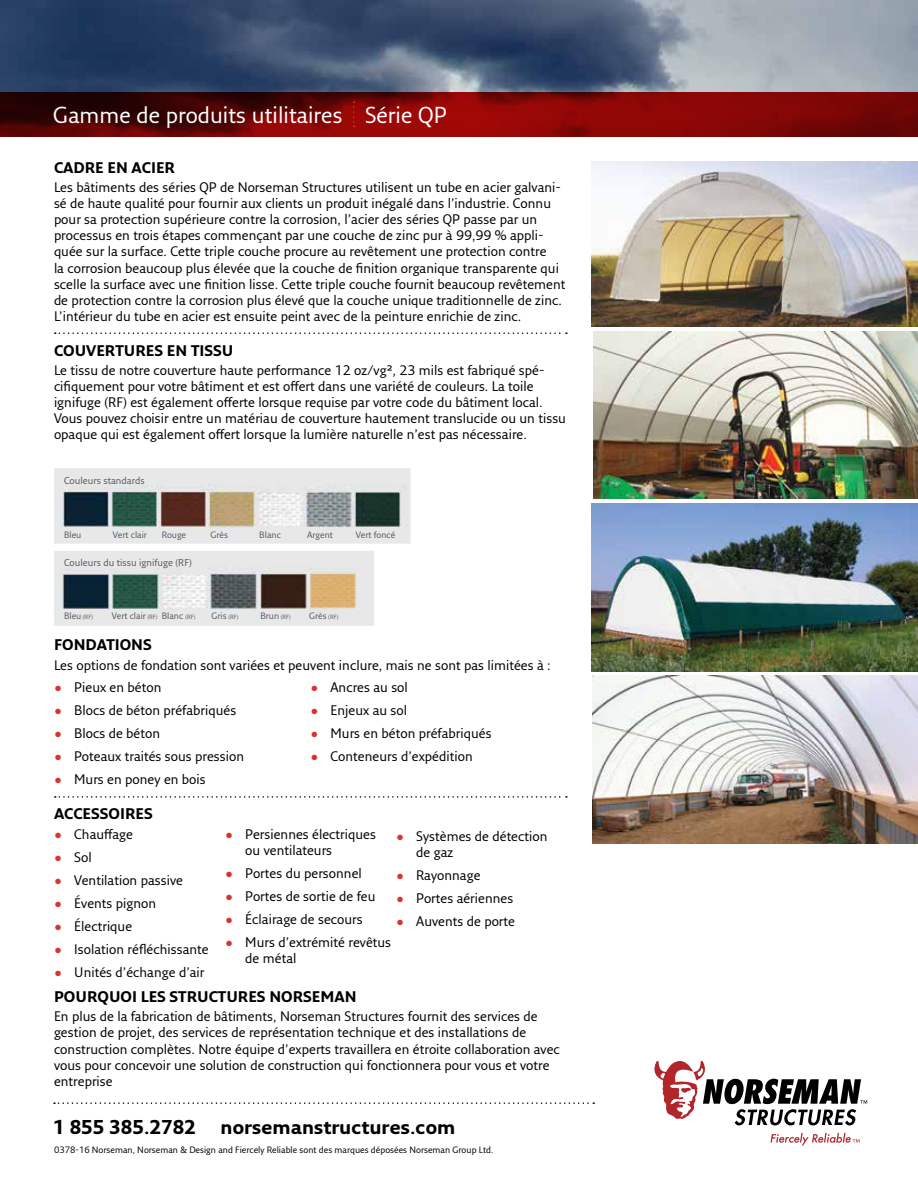
<style>
.page{position:relative;width:918px;height:1188px;background:#fff}
.page>*{position:absolute;margin:0;border:0;box-sizing:border-box;transform-origin:0 0}
.t1{font:22.5px "Fresco Sans Pro";color:#fff}
.t2{font:700 19.5px "Fresco Sans Pro";color:#000}
.t3{font:700 15px "Fresco Sans Pro";color:#000}
.t4{font:13.5px/16.2px "Fresco Sans Pro";color:#000}
.t5{font:9.75px "Fresco Sans Pro";color:#58595b}
.t6{font:9px "Fresco Sans Pro";color:#58595b}
.t7{font:9px "Fresco Sans Pro";color:#000}
.s1{font-size:6px}
.s2{color:#da322d}
</style>
<div class="page">
<img style="left:0;top:0;width:918px;height:92px">
<svg style="left:0;top:92px;width:918px;height:44px;background:#6f0505"></svg>
<svg style="left:54px;top:1102px;width:540px;height:2px"></svg>
<svg style="left:770px;top:1133px;width:90px;height:12px"></svg>
<svg style="left:654px;top:1061px;width:213px;height:64px"></svg>
<svg style="left:353px;top:101px;width:2px;height:26px"></svg>
<img style="left:54px;top:468px;width:357px;height:76px">
<img style="left:54px;top:551px;width:320px;height:75px">
<svg style="left:55px;top:332px;width:512px;height:2px"></svg>
<svg style="left:55px;top:796px;width:512px;height:2px"></svg>
<img style="left:591px;top:161px;width:327px;height:166px">
<img style="left:594px;top:332px;width:324px;height:166px">
<img style="left:592px;top:503px;width:326px;height:168px">
<img style="left:592px;top:676px;width:326px;height:168px">
<h1 class="t1" style="left:53px;top:101px;width:395px">Gamme de produits utilitaires Série QP</h1>
<p class="t3" style="left:54px;top:158px;width:123px">CADRE EN ACIER</p>
<p class="t4" style="left:54px;top:178px;width:513px">Les bâtiments des séries QP de Norseman Structures utilisent un tube en acier galvani&shy;sé de haute qualité pour fournir aux clients un produit inégalé dans l’industrie. Connu pour sa protection supérieure contre la corrosion, l’acier des séries QP passe par un processus en trois étapes commençant par une couche de zinc pur à 99,99 % appli&shy;quée sur la surface. Cette triple couche procure au revêtement une protection contre<br>la corrosion beaucoup plus élevée que la couche de finition organique transparente qui scelle la surface avec une finition lisse. Cette triple couche fournit beaucoup revêtement de protection contre la corrosion plus élevé que la couche unique traditionnelle de zinc.<br>L’intérieur du tube en acier est ensuite peint avec de la peinture enrichie de zinc.</p>
<p class="t3" style="left:54px;top:341px;width:181px">COUVERTURES EN TISSU</p>
<p class="t4" style="left:54px;top:361px;width:514px">Le tissu de notre couverture haute performance 12 oz/vg2, 23 mils est fabriqué spé&shy;cifiquement pour votre bâtiment et est offert dans une variété de couleurs. La toile ignifuge (RF) est également offerte lorsque requise par votre code du bâtiment local.<br>Vous pouvez choisir entre un matériau de couverture hautement translucide ou un tissu opaque qui est également offert lorsque la lumière naturelle n’est pas nécessaire.</p>
<p class="t5" style="left:64px;top:475px;width:82px">Couleurs standards</p>
<p class="t6" style="left:64px;top:529px;width:19px">Bleu</p>
<p class="t6" style="left:113px;top:529px;width:36px">Vert clair</p>
<p class="t6" style="left:162px;top:529px;width:26px">Rouge</p>
<p class="t6" style="left:210px;top:529px;width:19px">Grès</p>
<p class="t6" style="left:259px;top:529px;width:23px">Blanc</p>
<p class="t6" style="left:307px;top:529px;width:27px">Argent</p>
<p class="t6" style="left:356px;top:529px;width:41px">Vert foncé</p>
<p class="t5" style="left:64px;top:557px;width:129px">Couleurs du tissu ignifuge (RF)</p>
<p class="t6" style="left:64px;top:611px;width:31px">Bleu <span class="s1">(RF)</span></p>
<p class="t6" style="left:112px;top:611px;width:85px">Vert clair <span class="s1">(RF)</span> Blanc <span class="s1">(RF)</span></p>
<p class="t6" style="left:212px;top:611px;width:28px">Gris <span class="s1">(RF)</span></p>
<p class="t6" style="left:260px;top:611px;width:32px">Brun <span class="s1">(RF)</span></p>
<p class="t6" style="left:309px;top:611px;width:31px">Grès <span class="s1">(RF)</span></p>
<p class="t3" style="left:54px;top:635px;width:99px">FONDATIONS</p>
<p class="t4" style="left:54px;top:657px;width:498px">Les options de fondation sont variées et peuvent inclure, mais ne sont pas limitées à :</p>
<p class="t4" style="left:54px;top:679px;width:109px"><span class="s2">•</span> Pieux en béton</p>
<p class="t4" style="left:54px;top:702px;width:184px"><span class="s2">•</span> Blocs de béton préfabriqués</p>
<p class="t4" style="left:54px;top:725px;width:108px"><span class="s2">•</span> Blocs de béton</p>
<p class="t4" style="left:54px;top:748px;width:192px"><span class="s2">•</span> Poteaux traités sous pression</p>
<p class="t4" style="left:54px;top:771px;width:153px"><span class="s2">•</span> Murs en poney en bois</p>
<p class="t3" style="left:54px;top:804px;width:100px">ACCESSOIRES</p>
<p class="t4" style="left:310px;top:679px;width:99px"><span class="s2">•</span> Ancres au sol</p>
<p class="t4" style="left:310px;top:702px;width:98px"><span class="s2">•</span> Enjeux au sol</p>
<p class="t4" style="left:310px;top:725px;width:183px"><span class="s2">•</span> Murs en béton préfabriqués</p>
<p class="t4" style="left:310px;top:748px;width:164px"><span class="s2">•</span> Conteneurs d’expédition</p>
<p class="t4" style="left:54px;top:826px;width:80px"><span class="s2">•</span> Chauffage</p>
<p class="t4" style="left:54px;top:849px;width:39px"><span class="s2">•</span> Sol</p>
<p class="t4" style="left:54px;top:872px;width:131px"><span class="s2">•</span> Ventilation passive</p>
<p class="t4" style="left:54px;top:895px;width:104px"><span class="s2">•</span> Évents pignon</p>
<p class="t4" style="left:54px;top:918px;width:80px"><span class="s2">•</span> Électrique</p>
<p class="t4" style="left:54px;top:941px;width:156px"><span class="s2">•</span> Isolation réfléchissante</p>
<p class="t4" style="left:54px;top:964px;width:152px"><span class="s2">•</span> Unités d’échange d’air</p>
<p class="t4" style="left:245px;top:826px;width:132px;text-indent:-20px"><span class="s2">•</span> Persiennes électriques ou ventilateurs</p>
<p class="t4" style="left:225px;top:865px;width:138px"><span class="s2">•</span> Portes du personnel</p>
<p class="t4" style="left:225px;top:888px;width:152px"><span class="s2">•</span> Portes de sortie de feu</p>
<p class="t4" style="left:225px;top:911px;width:139px"><span class="s2">•</span> Éclairage de secours</p>
<p class="t4" style="left:245px;top:934px;width:147px;text-indent:-20px"><span class="s2">•</span> Murs d’extrémité revêtus de métal</p>
<p class="t4" style="left:416px;top:828px;width:133px;text-indent:-20px"><span class="s2">•</span> Systèmes de détection de gaz</p>
<p class="t4" style="left:396px;top:867px;width:86px"><span class="s2">•</span> Rayonnage</p>
<p class="t4" style="left:396px;top:890px;width:119px"><span class="s2">•</span> Portes aériennes</p>
<p class="t4" style="left:396px;top:913px;width:120px"><span class="s2">•</span> Auvents de porte</p>
<p class="t3" style="left:54px;top:988px;width:304px">POURQUOI LES STRUCTURES NORSEMAN</p>
<p class="t4" style="left:54px;top:1008px;width:507px">En plus de la fabrication de bâtiments, Norseman Structures fournit des services de gestion de projet, des services de représentation technique et des installations de construction complètes. Notre équipe d’experts travaillera en étroite collaboration avec vous pour concevoir une solution de construction qui fonctionnera pour vous et votre entreprise</p>
<h2 class="t2" style="left:53px;top:1115px;width:144px">1 855 385.2782</h2>
<h2 class="t2" style="left:221px;top:1115px;width:236px">norsemanstructures.com</h2>
<p class="t7" style="left:54px;top:1145px;width:441px">0378-16 Norseman, Norseman &amp; Design and Fiercely Reliable sont des marques déposées Norseman Group Ltd.</p>
</div>
